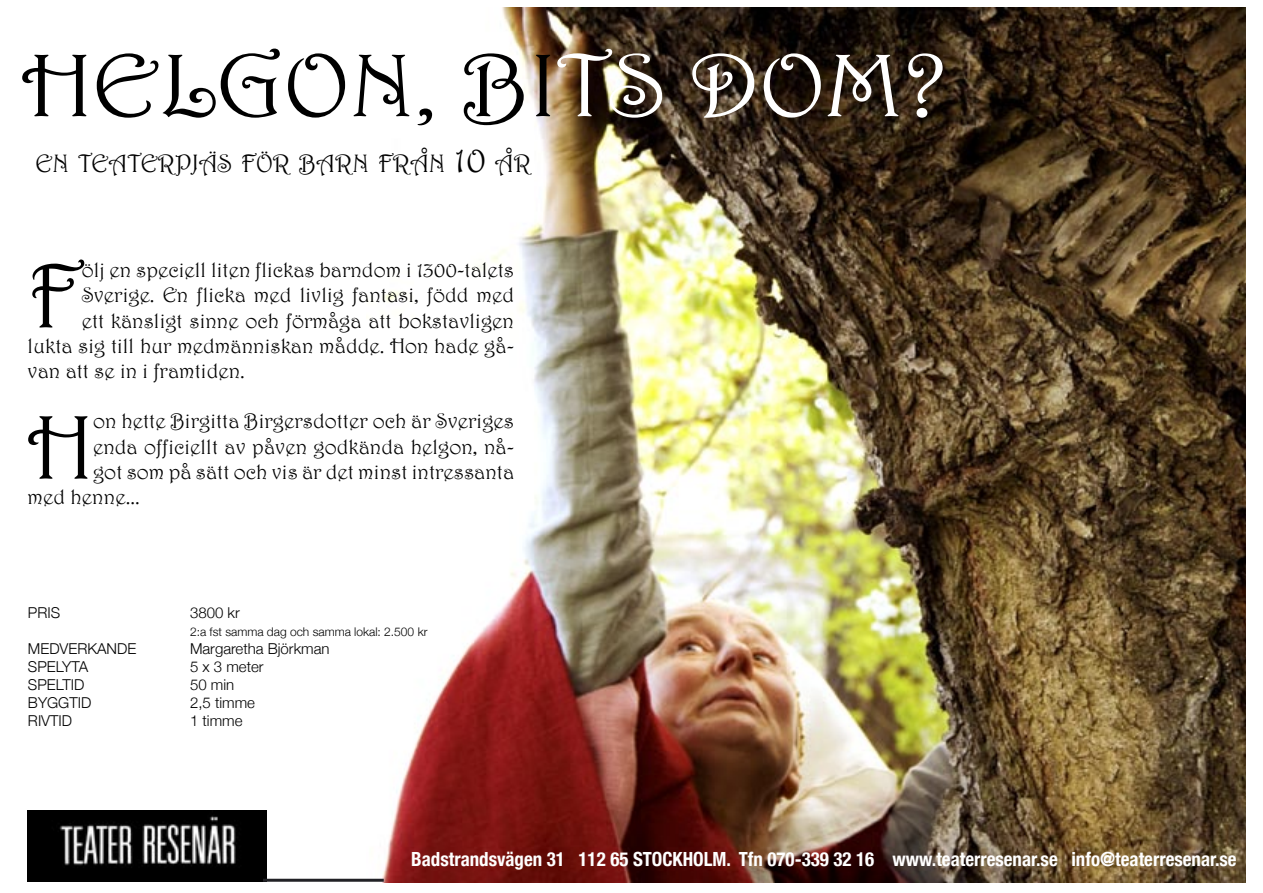
<style>
.page{position:relative;width:1263px;height:893px;background:#fff}
.page>*{position:absolute;margin:0;border:0;box-sizing:border-box;transform-origin:0 0}
.Anfang{font:91.5px "Harrington";color:#000}
.t1{font:90px "Harrington";color:#000;scale:1.1 1}
.t2{font:25.2px "Harrington";color:#000}
.Anfang-2{font:21px "Harrington";color:#000}
.t3{font:700 condensed 19.5px "Helvetica Neue";color:#fff}
.t4{font:300 15px "Helvetica Neue";color:#000}
.t5{font:300 12px "Helvetica Neue";color:#000}
.s1{color:#fff}
.s2{font-size:36px}
</style>
<div class="page">
<img style="left:367px;top:7px;width:878px;height:875px">
<img style="left:28px;top:810px;width:239px;height:71px">
<hr style="left:263px;top:879px;width:121px;height:3px;background:#212125">
<p class="t1" style="left:22px;top:31px;width:845px">HELGON, BI<span class="s1">TS DOM?</span></p>
<p class="t2" style="left:35px;top:148px;width:497px">EN TEATERPJÄS FÖR BARN FRÅN <span class="s2">10</span> ÅR</p>
<p class="Anfang" style="left:28px;top:241px;width:56px">F</p>
<p class="Anfang-2" style="left:82px;top:257px;width:434px">ölj en speciell liten flickas barndom i 1300-talets</p>
<p class="Anfang-2" style="left:82px;top:282px;width:434px">Sverige. En flicka med livlig fantasi, född med</p>
<p class="Anfang-2" style="left:82px;top:308px;width:434px">ett känsligt sinne och förmåga att bokstavligen</p>
<p class="Anfang-2" style="left:28px;top:333px;width:488px">lukta sig till hur medmänniskan mådde. Hon hade gå-</p>
<p class="Anfang-2" style="left:28px;top:358px;width:219px">van att se in i framtiden.</p>
<p class="Anfang" style="left:28px;top:392px;width:67px">H</p>
<p class="Anfang-2" style="left:93px;top:408px;width:423px">on hette Birgitta Birgersdotter och är Sveriges</p>
<p class="Anfang-2" style="left:93px;top:434px;width:423px">enda officiellt av påven godkända helgon, nå-</p>
<p class="Anfang-2" style="left:93px;top:459px;width:423px">got som på sätt och vis är det minst intressanta</p>
<p class="Anfang-2" style="left:28px;top:484px;width:114px">med henne...</p>
<p class="t4" style="left:28px;top:603px;width:34px">PRIS</p>
<p class="t4" style="left:190px;top:603px;width:51px">3800 kr</p>
<p class="t5" style="left:190px;top:624px;width:239px">2:a fst samma dag och samma lokal: 2.500 kr</p>
<p class="t4" style="left:28px;top:639px;width:110px">MEDVERKANDE</p>
<p class="t4" style="left:190px;top:639px;width:141px">Margaretha Björkman</p>
<p class="t4" style="left:28px;top:657px;width:62px">SPELYTA</p>
<p class="t4" style="left:190px;top:657px;width:75px">5 x 3 meter</p>
<p class="t4" style="left:28px;top:675px;width:58px">SPELTID</p>
<p class="t4" style="left:190px;top:675px;width:46px">50 min</p>
<p class="t4" style="left:28px;top:693px;width:65px">BYGGTID</p>
<p class="t4" style="left:190px;top:693px;width:67px">2,5 timme</p>
<p class="t4" style="left:28px;top:711px;width:46px">RIVTID</p>
<p class="t4" style="left:190px;top:711px;width:54px">1 timme</p>
<p class="t3" style="left:411px;top:848px;width:827px">Badstrandsvägen 31 112 65 STOCKHOLM. Tfn 070-339 32 16 www.teaterresenar.se info@teaterresenar.se</p>
</div>
